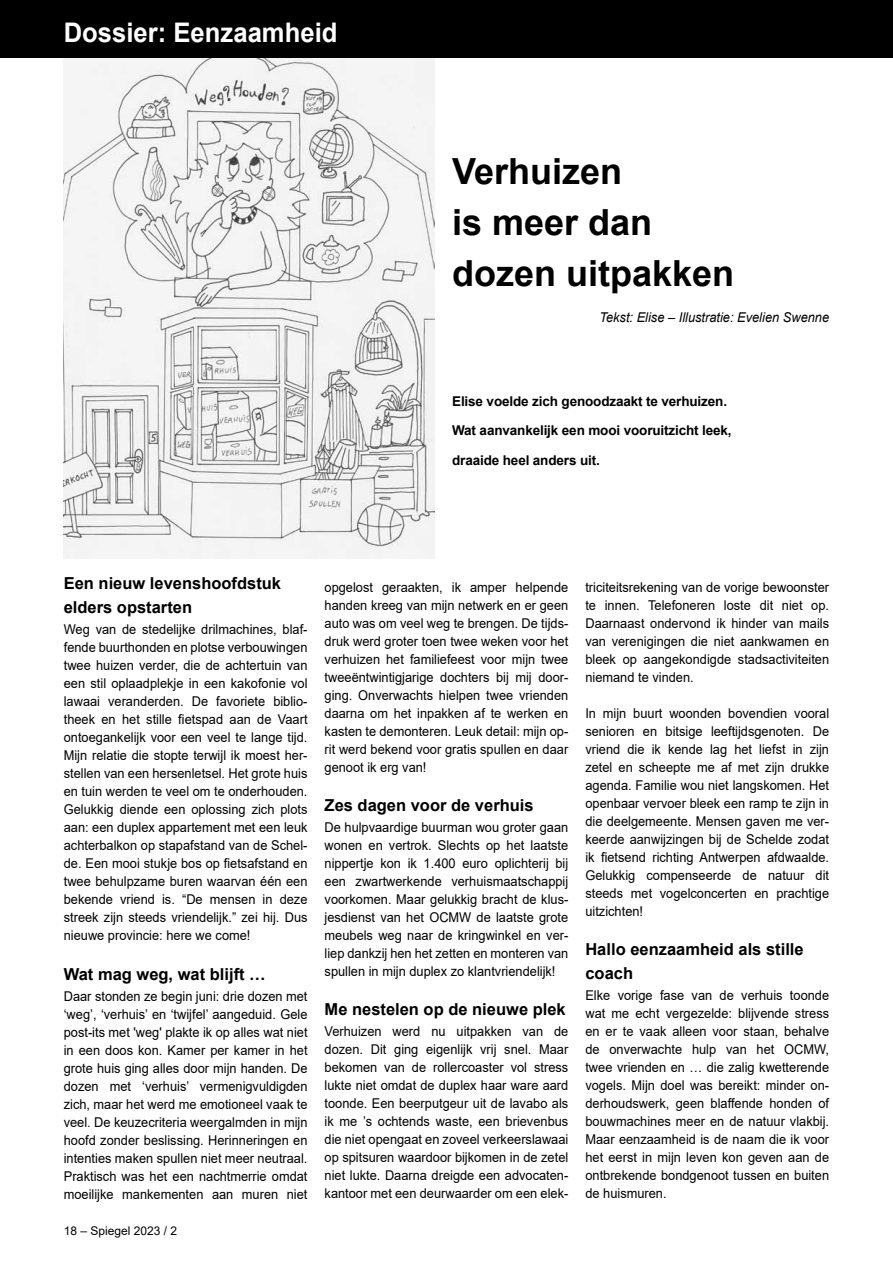
<style>
.page{position:relative;width:893px;height:1263px;background:#fff}
.page>*{position:absolute;margin:0;border:0;box-sizing:border-box;transform-origin:0 0}
.t1{font:700 36px/51.2px "Arial";color:#000}
.t2{font:700 27px "Arial";color:#fff;scale:.95 1}
.t3{font:700 16.5px/24px "Arial";color:#000}
.t4{font:13.5px/18px "Arial";color:#000;text-align:justify;scale:.95 1}
.t5{font:700 13.5px/29.5px "Arial";letter-spacing:-.01em;color:#000}
.t6{font:italic 13.5px "Arial";color:#000;scale:.95 1}
.t7{font:12px "Arial";color:#000}
</style>
<div class="page">
<img style="left:64px;top:57px;width:371px;height:501px">
<div style="left:0;top:0;width:893px;height:57px;background:#000"></div>
<h2 class="t2" style="left:64px;top:14px;width:290px">Dossier: Eenzaamheid</h2>
<h1 class="t1" style="left:452px;top:146px;width:284px">Verhuizen<br>is meer dan dozen uitpakken</h1>
<p class="t6" style="left:599px;top:308px;width:243px">Tekst: Elise – Illustratie: Evelien Swenne</p>
<p class="t5" style="left:452px;top:386px;width:281px">Elise voelde zich genoodzaakt te verhuizen.<br>Wat aanvankelijk een mooi vooruitzicht leek, draaide heel anders uit.</p>
<p class="t3" style="left:64px;top:572px;width:219px">Een nieuw levenshoofdstuk elders opstarten</p>
<p class="t4" style="left:64px;top:621px;width:258px">Weg van de stedelijke drilmachines, blaf&shy;fende buurthonden en plotse verbouwingen twee huizen verder, die de achtertuin van een stil oplaadplekje in een kakofonie vol lawaai veranderden. De favoriete biblio&shy;theek en het stille fietspad aan de Vaart ontoegankelijk voor een veel te lange tijd.<br>Mijn relatie die stopte terwijl ik moest her&shy;stellen van een hersenletsel. Het grote huis en tuin werden te veel om te onderhouden.<br>Gelukkig diende een oplossing zich plots aan: een duplex appartement met een leuk achterbalkon op stapafstand van de Schel&shy;de. Een mooi stukje bos op fietsafstand en twee behulpzame buren waarvan één een bekende vriend is. “De mensen in deze streek zijn steeds vriendelijk.” zei hij. Dus nieuwe provincie: here we come!</p>
<p class="t3" style="left:64px;top:962px;width:204px">Wat mag weg, wat blijft …</p>
<p class="t4" style="left:64px;top:987px;width:258px">Daar stonden ze begin juni: drie dozen met ‘weg’, ‘verhuis’ en ‘twijfel’ aangeduid. Gele post-its met 'weg' plakte ik op alles wat niet in een doos kon. Kamer per kamer in het grote huis ging alles door mijn handen. De dozen met ‘verhuis’ vermenigvuldigden zich, maar het werd me emotioneel vaak te veel. De keuzecriteria weergalmden in mijn hoofd zonder beslissing. Herinneringen en intenties maken spullen niet meer neutraal.<br>Praktisch was het een nachtmerrie omdat moeilijke mankementen aan muren niet</p>
<p class="t7" style="left:64px;top:1223px;width:115px">18 – Spiegel 2023 / 2</p>
<p class="t4" style="left:325px;top:579px;width:258px">opgelost geraakten, ik amper helpende handen kreeg van mijn netwerk en er geen auto was om veel weg te brengen. De tijds&shy;druk werd groter toen twee weken voor het verhuizen het familiefeest voor mijn twee tweeëntwintigjarige dochters bij mij door&shy;ging. Onverwachts hielpen twee vrienden daarna om het inpakken af te werken en kasten te demonteren. Leuk detail: mijn op&shy;rit werd bekend voor gratis spullen en daar genoot ik erg van!</p>
<p class="t3" style="left:325px;top:794px;width:211px">Zes dagen voor de verhuis</p>
<p class="t4" style="left:325px;top:819px;width:258px">De hulpvaardige buurman wou groter gaan wonen en vertrok. Slechts op het laatste nippertje kon ik 1.400 euro oplichterij bij een zwartwerkende verhuismaatschappij voorkomen. Maar gelukkig bracht de klus&shy;jesdienst van het OCMW de laatste grote meubels weg naar de kringwinkel en ver&shy;liep dankzij hen het zetten en monteren van spullen in mijn duplex zo klantvriendelijk!</p>
<p class="t3" style="left:325px;top:998px;width:243px">Me nestelen op de nieuwe plek</p>
<p class="t4" style="left:325px;top:1023px;width:258px">Verhuizen werd nu uitpakken van de dozen. Dit ging eigenlijk vrij snel. Maar bekomen van de rollercoaster vol stress lukte niet omdat de duplex haar ware aard toonde. Een beerputgeur uit de lavabo als ik me ’s ochtends waste, een brievenbus die niet opengaat en zoveel verkeerslawaai op spitsuren waardoor bijkomen in de zetel niet lukte. Daarna dreigde een advocaten&shy;kantoor met een deurwaarder om een elek-</p>
<p class="t4" style="left:585px;top:578px;width:258px">triciteitsrekening van de vorige bewoonster te innen. Telefoneren loste dit niet op.<br>Daarnaast ondervond ik hinder van mails van verenigingen die niet aankwamen en bleek op aangekondigde stadsactiviteiten niemand te vinden.</p>
<p class="t4" style="left:585px;top:704px;width:258px">In mijn buurt woonden bovendien vooral senioren en bitsige leeftijdsgenoten. De vriend die ik kende lag het liefst in zijn zetel en scheepte me af met zijn drukke agenda. Familie wou niet langskomen. Het openbaar vervoer bleek een ramp te zijn in die deelgemeente. Mensen gaven me ver&shy;keerde aanwijzingen bij de Schelde zodat ik fietsend richting Antwerpen afdwaalde.<br>Gelukkig compenseerde de natuur dit steeds met vogelconcerten en prachtige uitzichten!</p>
<p class="t3" style="left:585px;top:938px;width:220px">Hallo eenzaamheid als stille coach</p>
<p class="t4" style="left:585px;top:987px;width:258px">Elke vorige fase van de verhuis toonde wat me echt vergezelde: blijvende stress en er te vaak alleen voor staan, behalve de onverwachte hulp van het OCMW, twee vrienden en … die zalig kwetterende vogels. Mijn doel was bereikt: minder on&shy;derhoudswerk, geen blaffende honden of bouwmachines meer en de natuur vlakbij.<br>Maar eenzaamheid is de naam die ik voor het eerst in mijn leven kon geven aan de ontbrekende bondgenoot tussen en buiten de huismuren.</p>
</div>
